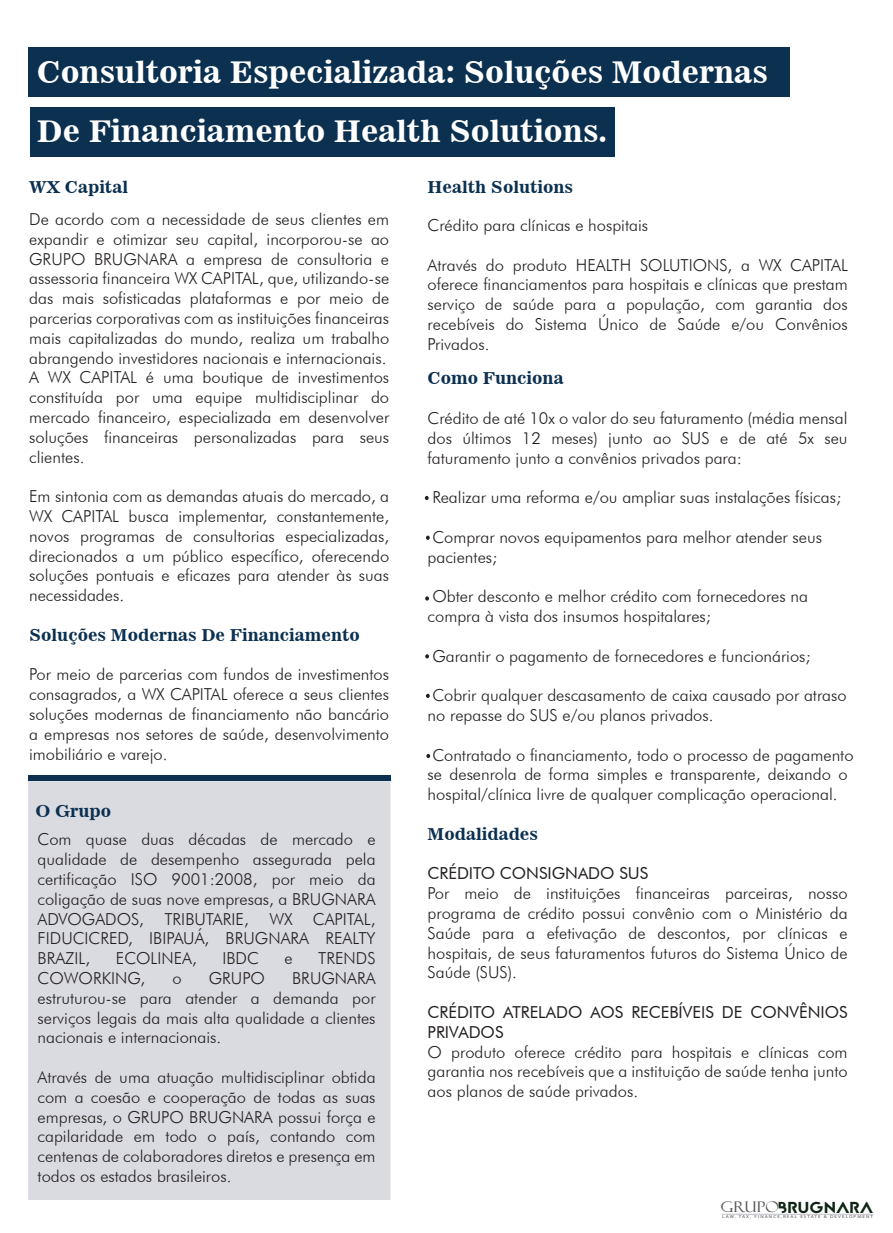
<style>
.page{position:relative;width:893px;height:1233px;background:#fff}
.page>*{position:absolute;margin:0;border:0;box-sizing:border-box;transform-origin:0 0}
.t1{font:30px/58.5px "News 701 BT Bold A";color:#fff}
.t2{font:300 16.5px/19.8px "Futura BT";color:#231f20;text-align:justify}
.t3{font:16.5px "News 701 BT Bold A";color:#0b3050}
.t4{font:16.5px/19.8px "Futura BT";color:#231f20}
.t5{font:15.9px "Jaapokkisubtract";letter-spacing:-.02em;color:#0f2414;scale:1.12 1}
.t6{font:4.2px "Myriad Pro";letter-spacing:.215em;color:#515251;scale:1.2 1}
.s1{font-family:"Felix Titling";font-size:14.7px;color:#515251}
</style>
<div class="page">
<svg style="left:722px;top:1214px;width:151px;height:1px"></svg>
<div style="left:29px;top:47px;width:761px;height:50px;background:#0b3050"></div>
<div style="left:30px;top:107px;width:585px;height:50px;background:#0b3050"></div>
<div style="left:28px;top:776px;width:362px;height:5px;background:#0b3050"></div>
<div style="left:28px;top:781px;width:362px;height:419px;background:#dadbe1"></div>
<svg style="left:425px;top:496px;width:4px;height:4px"></svg>
<svg style="left:426px;top:536px;width:4px;height:4px"></svg>
<svg style="left:425px;top:596px;width:4px;height:5px"></svg>
<svg style="left:425px;top:654px;width:4px;height:5px"></svg>
<svg style="left:426px;top:694px;width:4px;height:4px"></svg>
<svg style="left:426px;top:754px;width:4px;height:4px"></svg>
<h1 class="t1" style="left:37px;top:43px;width:732px">Consultoria Especializada: Soluções Modernas<br>De Financiamento Health Solutions.</h1>
<p class="t3" style="left:29px;top:177px;width:100px">WX Capital</p>
<p class="t3" style="left:428px;top:177px;width:147px">Health Solutions</p>
<p class="t2" style="left:29px;top:209px;width:362px;text-align:left">De acordo com a necessidade de seus clientes em expandir e otimizar seu capital, incorporou-se ao GRUPO BRUGNARA a empresa de consultoria e assessoria financeira WX CAPITAL, que, utilizando-se das mais sofisticadas plataformas e por meio de parcerias corporativas com as instituições financeiras mais capitalizadas do mundo, realiza um trabalho abrangendo investidores nacionais e internacionais.<br>A WX CAPITAL é uma boutique de investimentos constituída por uma equipe multidisciplinar do mercado financeiro, especializada em desenvolver soluções financeiras personalizadas para seus clientes.</p>
<p class="t2" style="left:29px;top:486px;width:361px">Em sintonia com as demandas atuais do mercado, a WX CAPITAL busca implementar, constantemente, novos programas de consultorias especializadas, direcionados a um público específico, oferecendo soluções pontuais e eficazes para atender às suas necessidades.</p>
<p class="t3" style="left:29px;top:625px;width:332px">Soluções Modernas De Financiamento</p>
<p class="t2" style="left:29px;top:664px;width:361px">Por meio de parcerias com fundos de investimentos consagrados, a WX CAPITAL oferece a seus clientes soluções modernas de financiamento não bancário a empresas nos setores de saúde, desenvolvimento imobiliário e varejo.</p>
<p class="t3" style="left:35px;top:800px;width:77px">O Grupo</p>
<p class="t2" style="left:38px;top:830px;width:340px">Com quase duas décadas de mercado e qualidade de desempenho assegurada pela certificação ISO 9001:2008, por meio da coligação de suas nove empresas, a BRUGNARA ADVOGADOS, TRIBUTARIE, WX CAPITAL, FIDUCICRED, IBIPAUÁ, BRUGNARA REALTY BRAZIL,</p>
<p class="t2" style="left:116px;top:948px;width:82px">ECOLINEA,</p>
<p class="t2" style="left:222px;top:948px;width:38px">IBDC</p>
<p class="t2" style="left:284px;top:948px;width:10px">e</p>
<p class="t2" style="left:318px;top:948px;width:59px">TRENDS</p>
<p class="t2" style="left:38px;top:968px;width:109px">COWORKING,</p>
<p class="t2" style="left:172px;top:968px;width:11px">o</p>
<p class="t2" style="left:209px;top:968px;width:58px">GRUPO</p>
<p class="t2" style="left:38px;top:968px;width:340px;text-indent:255px">BRUGNARA estruturou-se para atender a demanda por serviços legais da mais alta qualidade a clientes nacionais e internacionais.</p>
<p class="t2" style="left:38px;top:1067px;width:340px">Através de uma atuação multidisciplinar obtida com a coesão e cooperação de todas as suas empresas, o GRUPO BRUGNARA possui força e capilaridade em todo o país, contando com centenas de colaboradores diretos e presença em todos os estados brasileiros.</p>
<p class="t2" style="left:428px;top:215px;width:222px">Crédito para clínicas e hospitais</p>
<p class="t2" style="left:428px;top:255px;width:422px">Através do produto HEALTH SOLUTIONS, a WX CAPITAL oferece financiamentos para hospitais e clínicas que prestam serviço de saúde para a população, com garantia dos recebíveis do Sistema Único de Saúde e/ou Convênios Privados.</p>
<p class="t3" style="left:428px;top:368px;width:138px">Como Funciona</p>
<p class="t2" style="left:428px;top:408px;width:422px">Crédito de até 10x o valor do seu faturamento (média mensal dos últimos 12 meses) junto ao SUS e de até 5x seu faturamento junto a convênios privados para:</p>
<p class="t2" style="left:432px;top:487px;width:410px">Realizar uma reforma e/ou ampliar suas instalações físicas;</p>
<p class="t2" style="left:428px;top:527px;width:396px">Comprar novos equipamentos para melhor atender seus pacientes;</p>
<p class="t2" style="left:428px;top:586px;width:382px">Obter desconto e melhor crédito com fornecedores na compra à vista dos insumos hospitalares;</p>
<p class="t2" style="left:432px;top:646px;width:380px">Garantir o pagamento de fornecedores e funcionários;</p>
<p class="t2" style="left:428px;top:685px;width:421px">Cobrir qualquer descasamento de caixa causado por atraso no repasse do SUS e/ou planos privados.</p>
<p class="t2" style="left:428px;top:745px;width:427px;text-align:left">Contratado o financiamento, todo o processo de pagamento se desenrola de forma simples e transparente, deixando o hospital/clínica livre de qualquer complicação operacional.</p>
<p class="t3" style="left:428px;top:824px;width:112px">Modalidades</p>
<p class="t4" style="left:428px;top:864px;width:222px">CRÉDITO CONSIGNADO SUS</p>
<p class="t2" style="left:428px;top:883px;width:422px">Por meio de instituições financeiras parceiras, nosso programa de crédito possui convênio com o Ministério da Saúde para a efetivação de descontos, por clínicas e hospitais, de seus faturamentos futuros do Sistema Único de Saúde (SUS).</p>
<p class="t4" style="left:428px;top:1002px;width:422px">CRÉDITO ATRELADO AOS RECEBÍVEIS DE CONVÊNIOS<br>PRIVADOS</p>
<p class="t2" style="left:428px;top:1042px;width:422px">O produto oferece crédito para hospitais e clínicas com garantia nos recebíveis que a instituição de saúde tenha junto aos planos de saúde privados.</p>
<p class="t5" style="left:721px;top:1196px;width:138px"><span class="s1">GRUPO</span>BRUGNARA</p>
<p class="t6" style="left:722px;top:1214px;width:127px">LAW, TAX, FINANCE,REAL ESTATE &amp; DEVELOPMENT</p>
</div>
